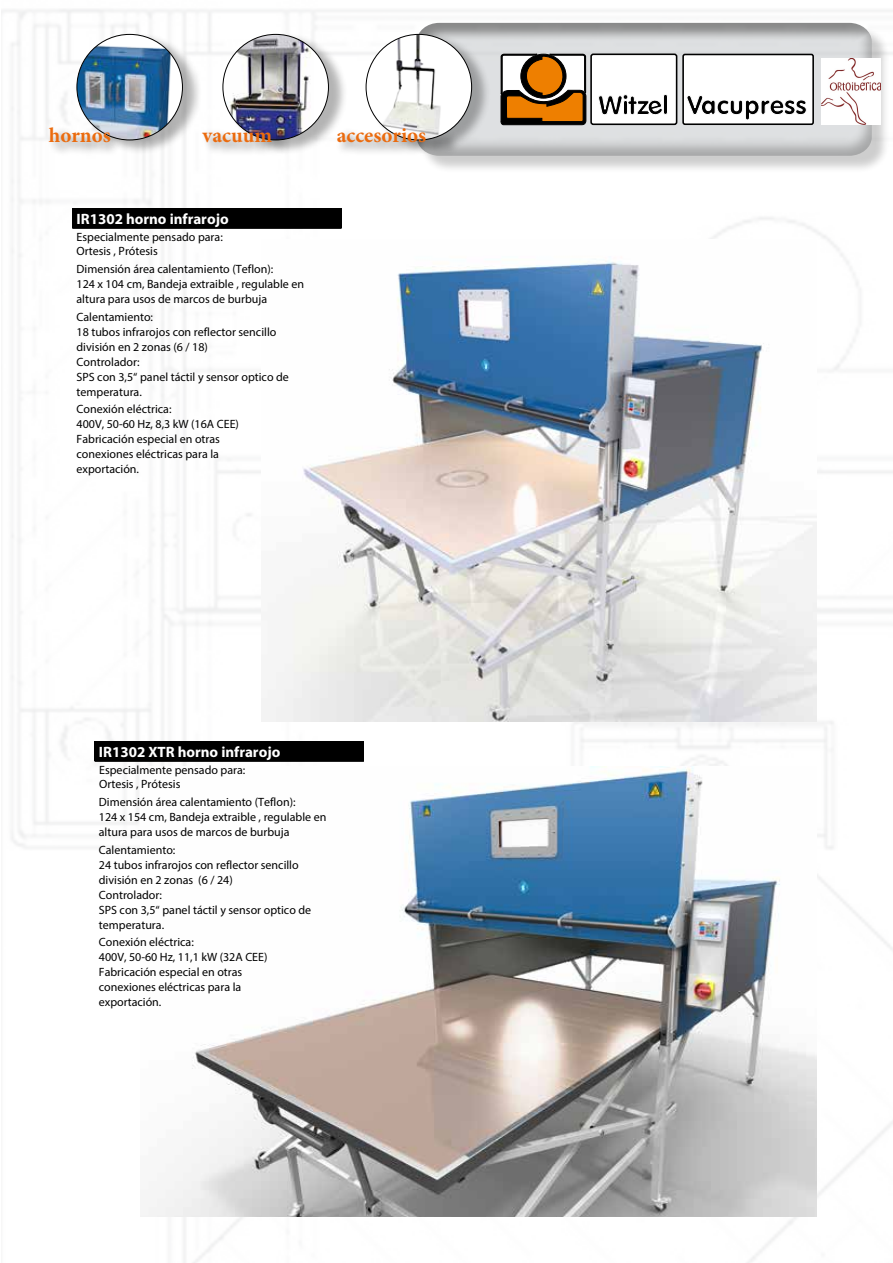
<style>
.page{position:relative;width:893px;height:1263px;background:#fff}
.page>*{position:absolute;margin:0;border:0;box-sizing:border-box;transform-origin:0 0}
.t1{font:700 21px "Minion Pro";color:#eb6b0e}
.t2{font:700 15px "Myriad Pro";color:#fff}
.t3{font:12px/15px "Myriad Pro";color:#000}
</style>
<div class="page">
<img style="left:2px;top:9px;width:891px;height:1254px">
<div style="left:419px;top:26px;width:471px;height:148px;background:#000;opacity:.4"></div>
<div style="left:416px;top:22px;width:456px;height:135px;background:#000;opacity:.75"></div>
<div style="left:591px;top:54px;width:86px;height:70px;background:#fff;border-radius:2px"></div>
<div style="left:590px;top:54px;width:87px;height:71px;border:2px solid #000;border-radius:2px"></div>
<svg style="left:598px;top:94px;width:70px;height:21px"></svg>
<div style="left:683px;top:54px;width:130px;height:70px;background:#fff;border-radius:2px"></div>
<div style="left:682px;top:54px;width:132px;height:71px;border:2px solid #000;border-radius:2px"></div>
<svg style="left:687px;top:95px;width:120px;height:25px"></svg>
<svg style="left:500px;top:54px;width:86px;height:71px"></svg>
<div style="left:79px;top:33px;width:123px;height:122px;background:#000;opacity:.3"></div>
<svg style="left:77px;top:34px;width:105px;height:106px"></svg>
<img style="left:77px;top:40px;width:99px;height:100px">
<div style="left:225px;top:33px;width:123px;height:122px;background:#000;opacity:.3"></div>
<div style="left:223px;top:34px;width:105px;height:106px;background:#fff;border-radius:50%"></div>
<img style="left:225px;top:34px;width:89px;height:106px">
<div style="left:368px;top:33px;width:123px;height:122px;background:#000;opacity:.3"></div>
<div style="left:366px;top:34px;width:106px;height:106px;background:#fff;border-radius:50%"></div>
<img style="left:366px;top:34px;width:91px;height:91px">
<img style="left:140px;top:766px;width:676px;height:450px">
<img style="left:261px;top:240px;width:555px;height:481px">
<div style="left:48px;top:126px;width:73px;height:31px;background:#000;opacity:.3"></div>
<div style="left:200px;top:126px;width:92px;height:31px;background:#000;opacity:.3"></div>
<div style="left:335px;top:125px;width:125px;height:32px;background:#000;opacity:.3"></div>
<div style="left:72px;top:208px;width:270px;height:20px;background:#000"></div>
<hr style="left:72px;top:227px;width:270px;height:2px;background:#000">
<div style="left:95px;top:741px;width:269px;height:20px;background:#000"></div>
<hr style="left:95px;top:760px;width:269px;height:2px;background:#000">
<img style="left:822px;top:59px;width:58px;height:65px">
<h1 class="t1" style="left:49px;top:121px;width:64px">hornos</h1>
<h1 class="t1" style="left:203px;top:121px;width:71px">vacuum</h1>
<h1 class="t1" style="left:337px;top:121px;width:91px">accesorios</h1>
<p class="t2" style="left:77px;top:209px;width:154px">IR1302 horno infrarojo</p>
<p class="t3" style="left:77px;top:230px;width:148px;line-height:14.1px">Especialmente pensado para:<br>Ortesis , Prótesis</p>
<p class="t3" style="left:77px;top:262px;width:229px">Dimensión área calentamiento (Teflon):<br>124 x 104 cm, Bandeja extraible , regulable en altura para usos de marcos de burbuja</p>
<p class="t3" style="left:77px;top:309px;width:214px">Calentamiento:<br>18 tubos infrarojos con reflector sencillo división en 2 zonas (6 / 18)<br>Controlador:<br>SPS con 3,5“ panel táctil y sensor optico de temperatura.</p>
<p class="t3" style="left:77px;top:402px;width:164px">Conexión eléctrica:<br>400V, 50-60 Hz, 8,3 kW (16A CEE)<br>Fabricación especial en otras conexiones eléctricas para la exportación.</p>
<p class="t2" style="left:99px;top:742px;width:183px">IR1302 XTR horno infrarojo</p>
<p class="t3" style="left:99px;top:763px;width:148px;line-height:14.1px">Especialmente pensado para:<br>Ortesis , Prótesis</p>
<p class="t3" style="left:99px;top:795px;width:229px">Dimensión área calentamiento (Teflon):<br>124 x 154 cm, Bandeja extraible , regulable en altura para usos de marcos de burbuja</p>
<p class="t3" style="left:99px;top:842px;width:214px">Calentamiento:<br>24 tubos infrarojos con reflector sencillo división en 2 zonas (6 / 24)<br>Controlador:<br>SPS con 3,5“ panel táctil y sensor optico de temperatura.</p>
<p class="t3" style="left:99px;top:935px;width:170px">Conexión eléctrica:<br>400V, 50-60 Hz, 11,1 kW (32A CEE)<br>Fabricación especial en otras conexiones eléctricas para la exportación.</p>
</div>
